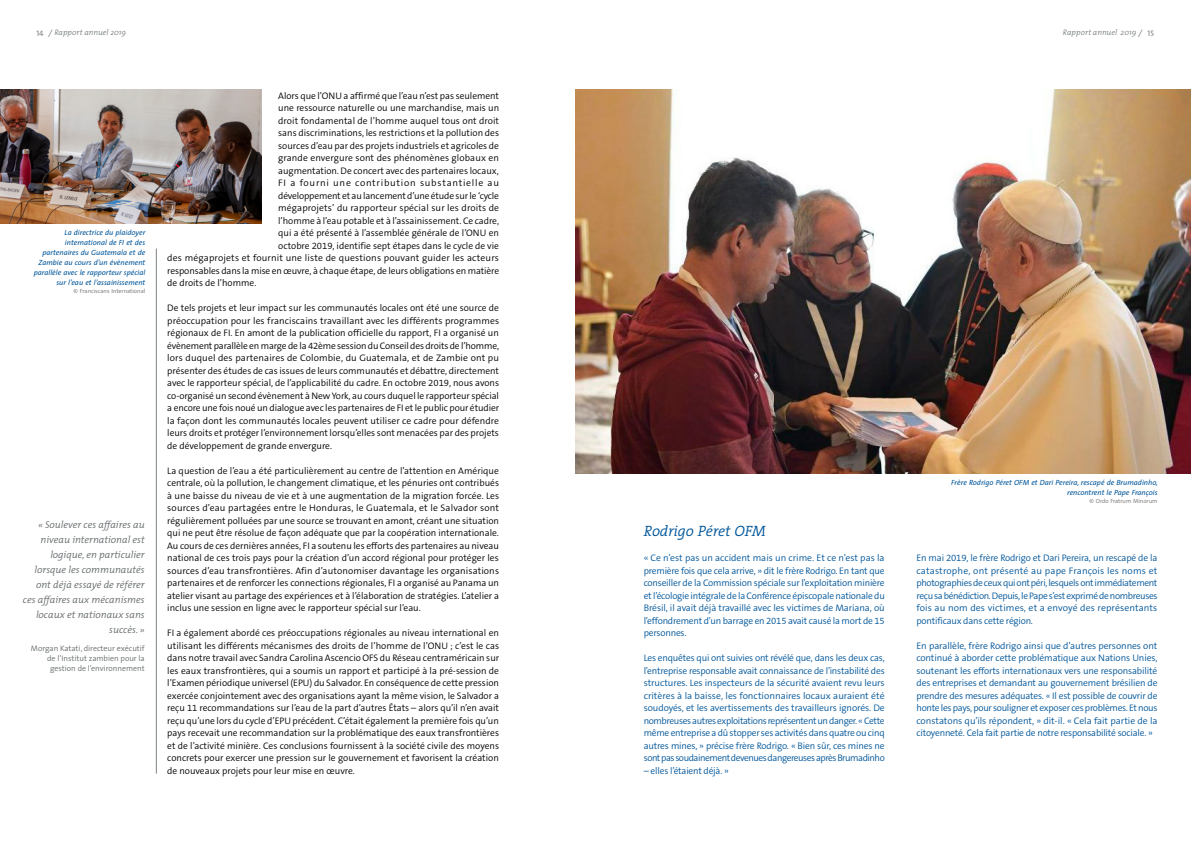
<style>
.page{position:relative;width:1191px;height:842px;background:#fff}
.page>*{position:absolute;margin:0;border:0;box-sizing:border-box;transform-origin:0 0}
.fi_17_head{font:italic 300 15px "The Serif";letter-spacing:-.01em;color:#00569a}
.fi_17_zitate{font:italic 300 10px/15px "The Mix";color:#676c6e;text-align:right}
.fi_17_fließtext_neu{font:300 9.5px/12.5px "The Sans B W4";color:#000;text-align:justify}
.fi_17_fließtext_neu-2{font:300 9.5px/12.5px "The Sans B W4";letter-spacing:-.02em;color:#00569a;text-align:justify}
.fi_17_fließtext_neu-3{font:300 9.5px "The Sans B W4";letter-spacing:.07em;color:#000}
.fi_17_zitat_name{font:300 8px/9.6px "The Sans";color:#676c6e;text-align:right}
.t1{font:italic 300 8px "The Mix";color:#7d8386}
.fi_bildunterschrift{font:italic 7.5px/10px "The Sans";color:#00569a;text-align:right}
.bildnachweis_neu{font:300 6px "The Sans";color:#706f6f}
.s1{font-family:"The Sans Caps";font-weight:400;font-style:normal}
.s2{font-size:11px}
</style>
<div class="page">
<img style="left:0;top:89px;width:261px;height:135px">
<hr style="left:156px;top:248px;width:1px;height:525px;background:#7d8386">
<img style="left:575px;top:89px;width:616px;height:385px">
<p class="t1" style="left:36px;top:26px;width:91px"><span class="s1">14</span> <span class="s2">/</span> Rapport annuel 2019</p>
<p class="t1" style="left:1063px;top:26px;width:93px">Rapport annuel 2019 <span class="s2">/</span> <span class="s1">15</span></p>
<p class="fi_bildunterschrift" style="left:34px;top:227px;width:113px">La directrice du plaidoyer international de FI et des partenaires du Guatemala et de<br>Zambie au cours d’un évènement parallèle avec le rapporteur spécial sur l’eau et l’assainissement</p>
<p class="bildnachweis_neu" style="left:74px;top:286px;width:73px">© Franciscans International</p>
<p class="fi_17_zitate" style="left:23px;top:517px;width:123px">« Soulever ces affaires au niveau international est logique, en particulier lorsque les communautés ont déjà essayé de référer ces affaires aux mécanismes locaux et nationaux sans succès. »</p>
<p class="fi_17_zitat_name" style="left:31px;top:644px;width:115px">Morgan Katati, directeur exécutif de l’Institut zambien pour la gestion de l’environnement</p>
<p class="fi_17_fließtext_neu" style="left:278px;top:89px;width:222px">Alors que l’ONU a affirmé que l’eau n’est pas seulement</p>
<p class="fi_17_fließtext_neu" style="left:278px;top:102px;width:222px">une ressource naturelle ou une marchandise, mais un</p>
<p class="fi_17_fließtext_neu" style="left:278px;top:114px;width:222px">droit fondamental de l’homme auquel tous ont droit</p>
<p class="fi_17_fließtext_neu" style="left:278px;top:127px;width:222px">sans discriminations, les restrictions et la pollution des</p>
<p class="fi_17_fließtext_neu" style="left:278px;top:139px;width:222px">sources d’eau par des projets industriels et agricoles de</p>
<p class="fi_17_fließtext_neu" style="left:278px;top:152px;width:222px">grande envergure sont des phénomènes globaux en</p>
<p class="fi_17_fließtext_neu" style="left:278px;top:164px;width:222px">augmentation. De concert avec des partenaires locaux,</p>
<p class="fi_17_fließtext_neu-3" style="left:278px;top:177px;width:222px">FI a fourni une contribution substantielle au</p>
<p class="fi_17_fließtext_neu" style="left:278px;top:189px;width:222px">développement et au lancement d’une étude sur le ‘cycle</p>
<p class="fi_17_fließtext_neu" style="left:278px;top:202px;width:222px">mégaprojets’ du rapporteur spécial sur les droits de</p>
<p class="fi_17_fließtext_neu" style="left:278px;top:214px;width:222px">l’homme à l’eau potable et à l’assainissement. Ce cadre,</p>
<p class="fi_17_fließtext_neu" style="left:278px;top:227px;width:222px">qui a été présenté à l’assemblée générale de l’ONU en</p>
<p class="fi_17_fließtext_neu" style="left:278px;top:239px;width:222px">octobre 2019, identifie sept étapes dans le cycle de vie</p>
<p class="fi_17_fließtext_neu" style="left:167px;top:252px;width:333px">des mégaprojets et fournit une liste de questions pouvant guider les acteurs</p>
<p class="fi_17_fließtext_neu" style="left:167px;top:264px;width:333px">responsables dans la mise en œuvre, à chaque étape, de leurs obligations en matière</p>
<p class="fi_17_fließtext_neu" style="left:167px;top:277px;width:91px">de droits de l’homme.</p>
<p class="fi_17_fließtext_neu" style="left:167px;top:302px;width:333px">De tels projets et leur impact sur les communautés locales ont été une source de préoccupation pour les franciscains travaillant avec les différents programmes régionaux de FI. En amont de la publication officielle du rapport, FI a organisé un évènement parallèle en marge de la 42ème session du Conseil des droits de l’homme, lors duquel des partenaires de Colombie, du Guatemala, et de Zambie ont pu présenter des études de cas issues de leurs communautés et débattre, directement avec le rapporteur spécial, de l’applicabilité du cadre. En octobre 2019, nous avons co-organisé un second évènement à New York, au cours duquel le rapporteur spécial a encore une fois noué un dialogue avec les partenaires de FI et le public pour étudier la façon dont les communautés locales peuvent utiliser ce cadre pour défendre leurs droits et protéger l’environnement lorsqu’elles sont menacées par des projets de développement de grande envergure.</p>
<p class="fi_17_fließtext_neu" style="left:167px;top:464px;width:333px">La question de l’eau a été particulièrement au centre de l’attention en Amérique centrale, où la pollution, le changement climatique, et les pénuries ont contribués à une baisse du niveau de vie et à une augmentation de la migration forcée. Les sources d’eau partagées entre le Honduras, le Guatemala, et le Salvador sont régulièrement polluées par une source se trouvant en amont, créant une situation qui ne peut être résolue de façon adéquate que par la coopération internationale.<br>Au cours de ces dernières années, FI a soutenu les efforts des partenaires au niveau national de ces trois pays pour la création d’un accord régional pour protéger les sources d’eau transfrontières. Afin d’autonomiser davantage les organisations partenaires et de renforcer les connections régionales, FI a organisé au Panama un atelier visant au partage des expériences et à l’élaboration de stratégies. L’atelier a inclus une session en ligne avec le rapporteur spécial sur l’eau.</p>
<p class="fi_17_fließtext_neu" style="left:167px;top:627px;width:333px">FI a également abordé ces préoccupations régionales au niveau international en utilisant les différents mécanismes des droits de l’homme de l’ONU ; c’est le cas dans notre travail avec Sandra Carolina Ascencio OFS du Réseau centraméricain sur les eaux transfrontières, qui a soumis un rapport et participé à la pré-session de l’Examen périodique universel (EPU) du Salvador. En conséquence de cette pression exercée conjointement avec des organisations ayant la même vision, le Salvador a reçu 11 recommandations sur l’eau de la part d’autres États – alors qu’il n’en avait reçu qu’une lors du cycle d’EPU précédent. C’était également la première fois qu’un pays recevait une recommandation sur la problématique des eaux transfrontières et de l’activité minière. Ces conclusions fournissent à la société civile des moyens concrets pour exercer une pression sur le gouvernement et favorisent la création de nouveaux projets pour leur mise en œuvre.</p>
<p class="fi_17_head" style="left:643px;top:519px;width:123px">Rodrigo Péret OFM</p>
<p class="fi_17_fließtext_neu-2" style="left:643px;top:552px;width:243px">« Ce n’est pas un accident mais un crime. Et ce n’est pas la première fois que cela arrive, » dit le frère Rodrigo. En tant que conseiller de la Commission spéciale sur l’exploitation minière et l’écologie intégrale de la Conférence épiscopale nationale du Brésil, il avait déjà travaillé avec les victimes de Mariana, où l’effondrement d’un barrage en 2015 avait causé la mort de 15 personnes.</p>
<p class="fi_17_fließtext_neu-2" style="left:643px;top:652px;width:243px">Les enquêtes qui ont suivies ont révélé que, dans les deux cas, l’entreprise responsable avait connaissance de l’instabilité des structures. Les inspecteurs de la sécurité avaient revu leurs critères à la baisse, les fonctionnaires locaux auraient été soudoyés, et les avertissements des travailleurs ignorés. De nombreuses autres exploitations représentent un danger. « Cette même entreprise a dû stopper ses activités dans quatre ou cinq autres mines, » précise frère Rodrigo. « Bien sûr, ces mines ne sont pas soudainement devenues dangereuses après Brumadinho</p>
<p class="fi_17_fließtext_neu-2" style="left:643px;top:764px;width:87px">– elles l’étaient déjà. »</p>
<p class="fi_bildunterschrift" style="left:951px;top:477px;width:208px">Frère Rodrigo Péret OFM et Dari Pereira, rescapé de Brumadinho, rencontrent le Pape François</p>
<p class="bildnachweis_neu" style="left:1089px;top:496px;width:69px">© Ordo Fratrum Minorum</p>
<p class="fi_17_fließtext_neu-2" style="left:916px;top:552px;width:243px">En mai 2019, le frère Rodrigo et Dari Pereira, un rescapé de la catastrophe, ont présenté au pape François les noms et photographies de ceux qui ont péri, lesquels ont immédiatement reçu sa bénédiction. Depuis, le Pape s’est exprimé de nombreuses fois au nom des victimes, et a envoyé des représentants pontificaux dans cette région.</p>
<p class="fi_17_fließtext_neu-2" style="left:916px;top:639px;width:243px">En parallèle, frère Rodrigo ainsi que d’autres personnes ont continué à aborder cette problématique aux Nations Unies, soutenant les efforts internationaux vers une responsabilité des entreprises et demandant au gouvernement brésilien de prendre des mesures adéquates. « Il est possible de couvrir de honte les pays, pour souligner et exposer ces problèmes. Et nous constatons qu’ils répondent, » dit-il. « Cela fait partie de la citoyenneté. Cela fait partie de notre responsabilité sociale. »</p>
</div>
